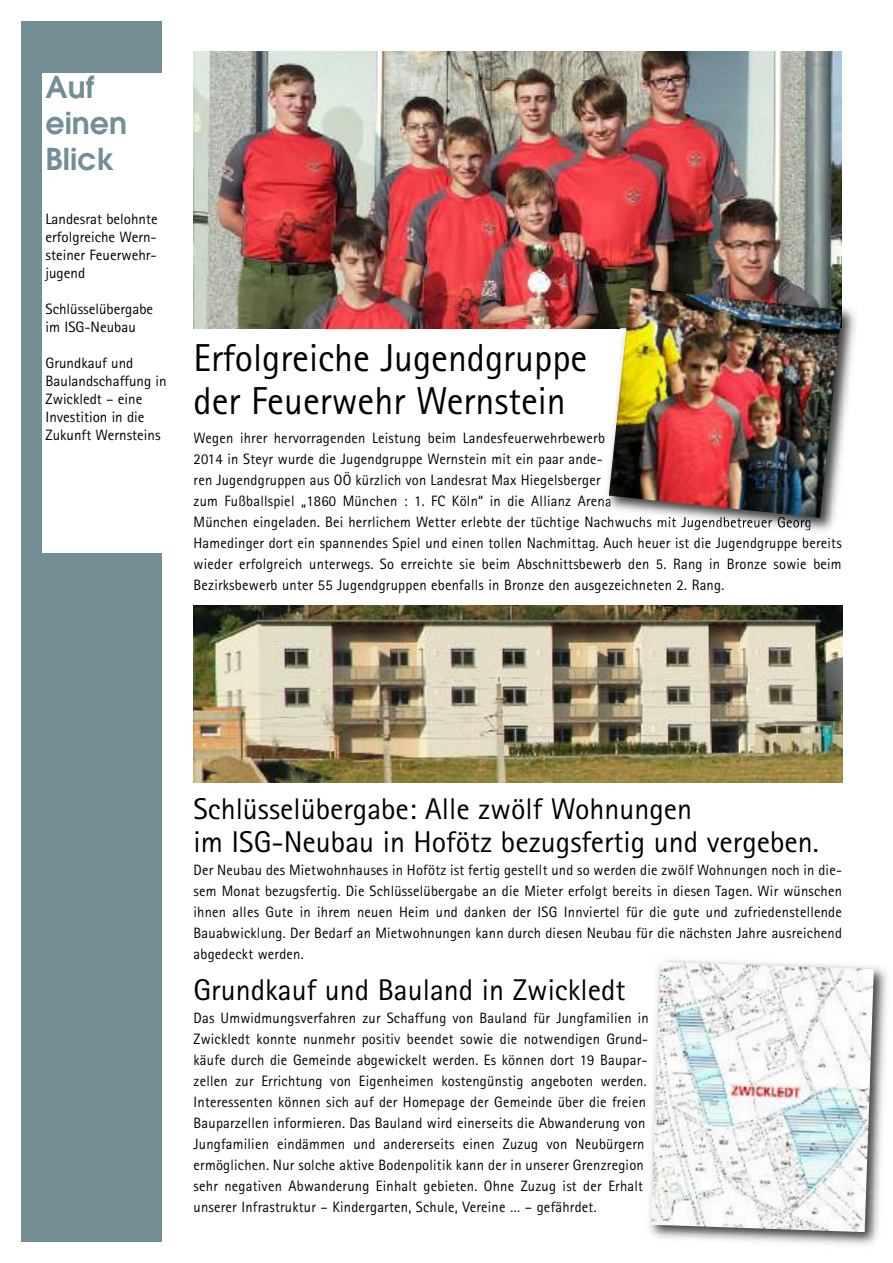
<style>
.page{position:relative;width:893px;height:1263px;background:#fff}
.page>*{position:absolute;margin:0;border:0;box-sizing:border-box;transform-origin:0 0}
.t1{font:39px/43.5px "Rotis Sans Serif";color:#000}
.t2{font:30px/33px "Rotis Sans Serif";color:#000}
.t3{font:600 30px/36px "Avant Garde";color:#738e94}
.t4{font:15px/21px "Rotis Sans Serif";letter-spacing:.015em;color:#000}
</style>
<div class="page">
<div style="left:21px;top:21px;width:141px;height:1221px;background:#738e94"></div>
<div style="left:43px;top:73px;width:128px;height:480px;background:#fff"></div>
<img style="left:194px;top:51px;width:648px;height:277px">
<img style="left:193px;top:606px;width:650px;height:176px">
<img style="left:601px;top:302px;width:255px;height:229px">
<img style="left:620px;top:280px;width:222px;height:8px">
<img style="left:609px;top:288px;width:233px;height:230px">
<img style="left:649px;top:959px;width:238px;height:286px">
<img style="left:651px;top:962px;width:223px;height:270px">
<h2 class="t3" style="left:46px;top:72px;width:83px">Auf einen<br>Blick</h2>
<p class="t4" style="left:46px;top:212px;width:114px;line-height:18px;text-align:justify">Landesrat belohnte erfolgreiche Wern&shy;steiner Feuerwehr&shy;jugend</p>
<p class="t4" style="left:46px;top:302px;width:109px;line-height:18px">Schlüsselübergabe im ISG-Neubau</p>
<p class="t4" style="left:46px;top:356px;width:123px;line-height:18px">Grundkauf und<br>Baulandschaffung in<br>Zwickledt – eine<br>Investition in die<br>Zukunft Wernsteins</p>
<h1 class="t1" style="left:194px;top:340px;width:395px">Erfolgreiche Jugendgruppe der Feuerwehr Wernstein</h1>
<p class="t4" style="left:194px;top:429px;width:650px">Wegen ihrer hervorragenden Leistung beim Landesfeuerwehrbewerb<br>2014 in Steyr wurde die Jugendgruppe Wernstein mit ein paar ande-<br>ren Jugendgruppen aus OÖ kürzlich von Landesrat Max Hiegelsberger<br>zum Fußballspiel „1860 München : 1. FC Köln“ in die Allianz Arena<br>München eingeladen. Bei herrlichem Wetter erlebte der tüchtige Nachwuchs mit Jugendbetreuer Georg Hamedinger dort ein spannendes Spiel und einen tollen Nachmittag. Auch heuer ist die Jugendgruppe bereits wieder erfolgreich unterwegs. So erreichte sie beim Abschnittsbewerb den 5. Rang in Bronze sowie beim Bezirksbewerb unter 55 Jugendgruppen ebenfalls in Bronze den ausgezeichneten 2. Rang.</p>
<h2 class="t2" style="left:194px;top:795px;width:627px">Schlüsselübergabe: Alle zwölf Wohnungen<br>im ISG-Neubau in Hofötz bezugsfertig und vergeben.</h2>
<p class="t4" style="left:194px;top:860px;width:650px;text-align:justify">Der Neubau des Mietwohnhauses in Hofötz ist fertig gestellt und so werden die zwölf Wohnungen noch in die&shy;sem Monat bezugsfertig. Die Schlüsselübergabe an die Mieter erfolgt bereits in diesen Tagen. Wir wünschen ihnen alles Gute in ihrem neuen Heim und danken der ISG Innviertel für die gute und zufriedenstellende Bauabwicklung. Der Bedarf an Mietwohnungen kann durch diesen Neubau für die nächsten Jahre ausreichend abgedeckt werden.</p>
<h2 class="t2" style="left:194px;top:976px;width:433px">Grundkauf und Bauland in Zwickledt</h2>
<p class="t4" style="left:194px;top:1009px;width:457px">Das Umwidmungsverfahren zur Schaffung von Bauland für Jungfamilien in Zwickledt konnte nunmehr positiv beendet sowie die notwendigen Grund&shy;käufe durch die Gemeinde abgewickelt werden. Es können dort 19 Baupar&shy;zellen zur Errichtung von Eigenheimen kostengünstig angeboten werden.<br>Interessenten können sich auf der Homepage der Gemeinde über die freien Bauparzellen informieren. Das Bauland wird einerseits die Abwanderung von Jungfamilien eindämmen und andererseits einen Zuzug von Neubürgern ermöglichen. Nur solche aktive Bodenpolitik kann der in unserer Grenzregion sehr negativen Abwanderung Einhalt gebieten. Ohne Zuzug ist der Erhalt unserer Infrastruktur – Kindergarten, Schule, Vereine … – gefährdet.</p>
</div>
